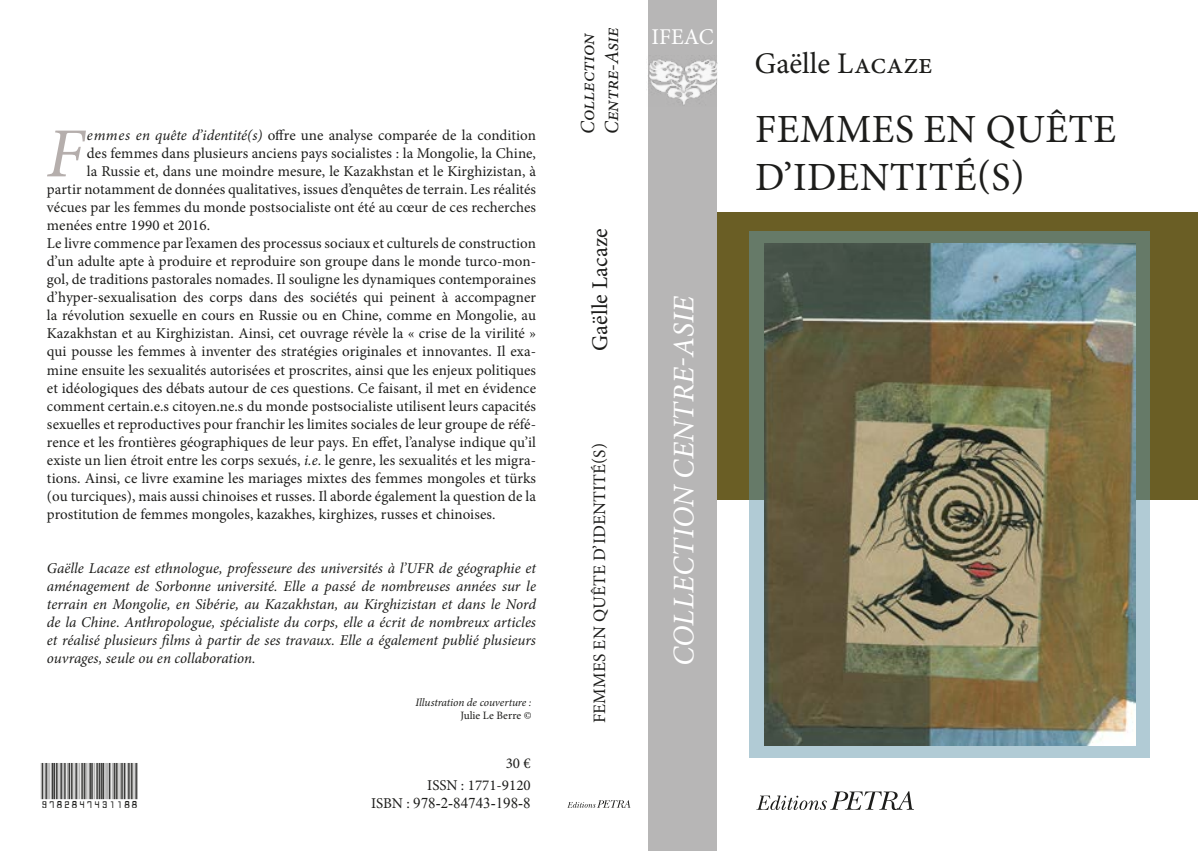
<style>
.page{position:relative;width:1198px;height:851px;background:#fff}
.page>*{position:absolute;margin:0;border:0;box-sizing:border-box;transform-origin:0 0}
.t1{font:italic 70.5px "Minion Pro";color:#b5aeac}
.t2{font:45px "barcodefont";color:#1d1d1b}
.t3{font:40px/48px "Minion Pro";letter-spacing:.01em;color:#1d1d1b}
.t4{font:italic 30px "Minion Pro";letter-spacing:.005em;color:#fff}
.t5{font:30px "Minion Pro";color:#1d1d1b}
.t6{font:22.5px "Minion Pro";color:#1d1d1b}
.t7{font:22.5px "Minion Pro";color:#fff}
.t8{font:italic 20px/24px "Minion Pro";letter-spacing:-.01em;color:#1d1d1b}
.t9{font:17.5px "Minion Pro";letter-spacing:.01em;color:#1d1d1b}
.t10{font:15px "Minion Pro";letter-spacing:.005em;color:#1d1d1b}
.t11{font:italic 15px/18px "Minion Pro";letter-spacing:-.005em;color:#1d1d1b;text-align:justify}
.t12{font:15px "Times New Roman WGL";color:#1d1d1b}
.t13{font:italic 11.25px "Minion Pro";letter-spacing:-.005em;color:#1d1d1b}
.t14{font:11.25px "Minion Pro";color:#1d1d1b}
.s1{font-style:italic}
.s2{font-family:"Minion Pro"}
</style>
<div class="page">
<div style="left:680px;top:213px;width:518px;height:287px;background:#6a5e25"></div>
<svg style="left:749px;top:231px;width:401px;height:526px;background:#89a09c"></svg>
<img style="left:764px;top:244px;width:371px;height:501px">
<div style="left:648px;top:0;width:69px;height:850px;background:#b7b6b6"></div>
<svg style="left:758px;top:791px;width:155px;height:18px"></svg>
<img style="left:646px;top:59px;width:72px;height:46px">
<svg style="left:568px;top:800px;width:62px;height:7px"></svg>
<h1 class="t1" style="left:46px;top:106px;width:39px">F</h1>
<p class="t10" style="left:87px;top:125px;width:451px"><span class="s1">emmes en quête d’identité(s)</span> offre une analyse comparée de la condition</p>
<p class="t10" style="left:87px;top:143px;width:450px">des femmes dans plusieurs anciens pays socialistes : la Mongolie, la Chine,</p>
<p class="t10" style="left:87px;top:161px;width:451px">la Russie et, dans une moindre mesure, le Kazakhstan et le Kirghizistan, à</p>
<p class="t10" style="left:47px;top:179px;width:490px">partir notamment de données qualitatives, issues d’enquêtes de terrain. Les réalités</p>
<p class="t10" style="left:47px;top:197px;width:490px">vécues par les femmes du monde postsocialiste ont été au cœur de ces recherches</p>
<p class="t10" style="left:47px;top:215px;width:165px">menées entre 1990 et 2016.</p>
<p class="t10" style="left:47px;top:233px;width:490px">Le livre commence par l’examen des processus sociaux et culturels de construction</p>
<p class="t10" style="left:47px;top:251px;width:490px">d’un adulte apte à produire et reproduire son groupe dans le monde turco-mon-</p>
<p class="t10" style="left:47px;top:269px;width:490px">gol, de traditions pastorales nomades. Il souligne les dynamiques contemporaines</p>
<p class="t10" style="left:47px;top:287px;width:490px">d’hyper-sexualisation des corps dans des sociétés qui peinent à accompagner</p>
<p class="t10" style="left:47px;top:305px;width:490px">la révolution sexuelle en cours en Russie ou en Chine, comme en Mongolie, au</p>
<p class="t10" style="left:47px;top:323px;width:490px">Kazakhstan et au Kirghizistan. Ainsi, cet ouvrage révèle la « crise de la virilité »</p>
<p class="t10" style="left:47px;top:341px;width:490px">qui pousse les femmes à inventer des stratégies originales et innovantes. Il exa-</p>
<p class="t10" style="left:47px;top:359px;width:491px">mine ensuite les sexualités autorisées et proscrites, ainsi que les enjeux politiques</p>
<p class="t10" style="left:47px;top:377px;width:490px">et idéologiques des débats autour de ces questions. Ce faisant, il met en évidence</p>
<p class="t10" style="left:47px;top:395px;width:490px">comment certain.e.s citoyen.ne.s du monde postsocialiste utilisent leurs capacités</p>
<p class="t10" style="left:47px;top:413px;width:490px">sexuelles et reproductives pour franchir les limites sociales de leur groupe de réfé-</p>
<p class="t10" style="left:47px;top:431px;width:490px">rence et les frontières géographiques de leur pays. En effet, l’analyse indique qu’il</p>
<p class="t10" style="left:47px;top:449px;width:490px">existe un lien étroit entre les corps sexués, <span class="s1">i.e</span>. le genre, les sexualités et les migra-</p>
<p class="t10" style="left:47px;top:467px;width:490px">tions. Ainsi, ce livre examine les mariages mixtes des femmes mongoles et türks</p>
<p class="t10" style="left:47px;top:485px;width:490px">(ou turciques), mais aussi chinoises et russes. Il aborde également la question de la</p>
<p class="t10" style="left:47px;top:503px;width:450px">prostitution de femmes mongoles, kazakhes, kirghizes, russes et chinoises.</p>
<p class="t11" style="left:47px;top:558px;width:491px">Gaëlle Lacaze est ethnologue, professeure des universités à l’UFR de géographie et aménagement de Sorbonne université. Elle a passé de nombreuses années sur le terrain en Mongolie, en Sibérie, au Kazakhstan, au Kirghizistan et dans le Nord de la Chine. Anthropologue, spécialiste du corps, elle a écrit de nombreux articles et réalisé plusieurs films à partir de ses travaux. Elle a également publié plusieurs ouvrages, seule ou en collaboration.</p>
<h2 class="t2" style="left:78px;top:766px;width:32px">✔✔✓</h2>
<p class="t13" style="left:415px;top:694px;width:118px">Illustration de couverture :</p>
<p class="t14" style="left:460px;top:708px;width:73px">Julie Le Berre ©</p>
<p class="t10" style="left:506px;top:753px;width:27px">30 €</p>
<p class="t10" style="left:427px;top:775px;width:105px">ISSN : 1771-9120</p>
<p class="t12" style="left:371px;top:793px;width:161px"><span class="s2">ISBN :</span> 978-2-84743-198-8</p>
<h3 class="t8" style="left:576px;top:134px;width:108px;rotate:-90deg">Collection<br>Centre-Asie</h3>
<h3 class="t7" style="left:651px;top:21px;width:64px">IFEAC</h3>
<h3 class="t6" style="left:585px;top:350px;width:124px;rotate:-90deg">Gaëlle Lacaze</h3>
<p class="t9" style="left:588px;top:723px;width:281px;rotate:-90deg">FEMMES EN QUÊTE D’IDENTITÉ(S)</p>
<h3 class="t4" style="left:663px;top:666px;width:372px;rotate:-90deg">COLLECTION CENTRE-ASIE</h3>
<h3 class="t5" style="left:755px;top:43px;width:179px">Gaëlle Lacaze</h3>
<h3 class="t3" style="left:755px;top:105px;width:363px">FEMMES EN QUÊTE<br>D’IDENTITÉ(S)</h3>
</div>
